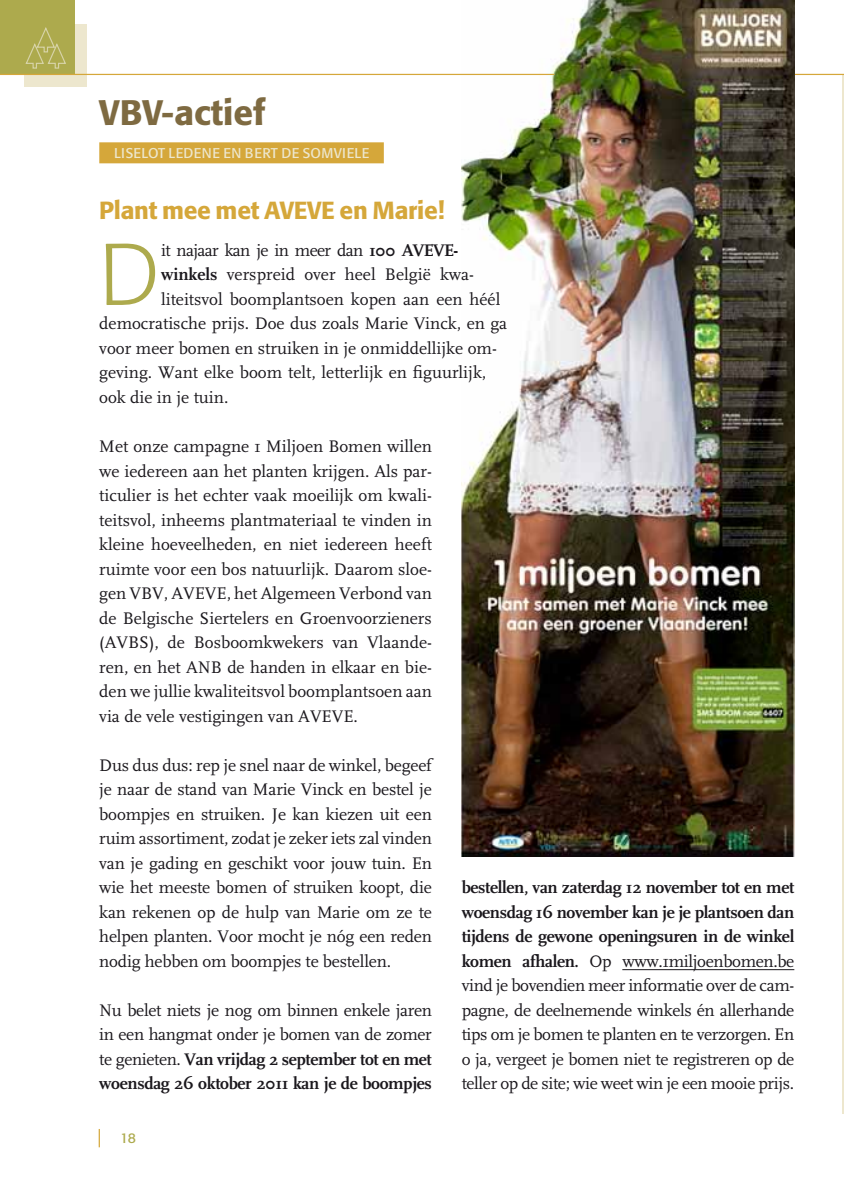
<style>
.page{position:relative;width:844px;height:1191px;background:#fff}
.page>*{position:absolute;margin:0;border:0;box-sizing:border-box;transform-origin:0 0}
.t1{font:300 86.62px "Formata";color:#adaa4d}
.t2{font:500 35px "Formata";color:#7e6a41}
.t3{font:500 24.5px "Formata";letter-spacing:-.01em;color:#d5a73a}
.t4{font:17.5px/24.5px "FF Scala";color:#1a171c;text-align:justify}
.t5{font:17.5px "FF Scala";letter-spacing:-.04em;color:#1a171c}
.t6{font:14px "Formata";letter-spacing:.025em;color:#ede7ce}
.t7{font:14px "Formata";color:#adaa4d}
.s1{font-weight:700}
</style>
<div class="page">
<hr style="left:842px;top:74px;width:1px;height:1039px;background:#ede7ce">
<svg style="left:99px;top:1129px;width:1px;height:18px"></svg>
<div style="left:25px;top:25px;width:62px;height:62px;background:#ede7ce"></div>
<div style="left:0;top:0;width:74px;height:74px;background:#adaa4d"></div>
<svg style="left:25px;top:27px;width:41px;height:42px"></svg>
<hr style="left:780px;top:74px;width:63px;height:1px;background:#d5a73a">
<hr style="left:622px;top:969px;width:172px;height:1px;background:#1a171c">
<div style="left:99px;top:142px;width:285px;height:21px;background:#d5a73a"></div>
<img style="left:461px;top:0;width:333px;height:856px">
<hr style="left:0;top:74px;width:554px;height:1px;background:#d5a73a">
<h2 class="t2" style="left:99px;top:91px;width:168px">VBV-actief</h2>
<p class="t6" style="left:114px;top:144px;width:216px">LISELOT LEDEN E EN BERT DE SOMVI</p>
<p class="t6" style="left:346px;top:144px;width:24px">ELE</p>
<h3 class="t3" style="left:99px;top:195px;width:347px">Plant mee met AVEVE en Marie!</h3>
<h1 class="t1" style="left:99px;top:224px;width:61px">D</h1>
<p class="t5" style="left:161px;top:241px;width:298px">it najaar kan je in meer dan <span class="s1">100 AVEVE-</span></p>
<p class="t4" style="left:161px;top:263px;width:314px"><span class="s1">winkels</span> verspreid over heel België kwa-</p>
<p class="t4" style="left:161px;top:287px;width:341px">liteitsvol boomplantsoen kopen aan een héél</p>
<p class="t4" style="left:99px;top:312px;width:409px">democratische prijs. Doe dus zoals Marie Vinck, en ga</p>
<p class="t4" style="left:99px;top:336px;width:399px">voor meer bomen en struiken in je onmiddellijke om-</p>
<p class="t4" style="left:99px;top:361px;width:388px">geving. Want elke boom telt, letterlijk en figuurlijk,</p>
<p class="t4" style="left:99px;top:385px;width:131px">ook die in je tuin.</p>
<p class="t4" style="left:99px;top:434px;width:334px">Met onze campagne 1 Miljoen Bomen willen we iedereen aan het planten krijgen. Als par&shy;ticulier is het echter vaak moeilijk om kwali&shy;teitsvol, inheems plantmateriaal te vinden in kleine hoeveelheden, en niet iedereen heeft ruimte voor een bos natuurlijk. Daarom sloe&shy;gen VBV, AVEVE, het Algemeen Verbond van de Belgische Siertelers en Groenvoorzieners (AVBS), de Bosboomkwekers van Vlaande&shy;ren, en het ANB de handen in elkaar en bie&shy;den we jullie kwaliteitsvol boomplantsoen aan via de vele vestigingen van AVEVE.</p>
<p class="t4" style="left:99px;top:753px;width:334px">Dus dus dus: rep je snel naar de winkel, begeef je naar de stand van Marie Vinck en bestel je boompjes en struiken. Je kan kiezen uit een ruim assortiment, zodat je zeker iets zal vinden van je gading en geschikt voor jouw tuin. En wie het meeste bomen of struiken koopt, die kan rekenen op de hulp van Marie om ze te helpen planten. Voor mocht je nóg een reden nodig hebben om boompjes te bestellen.</p>
<p class="t4" style="left:99px;top:998px;width:334px">Nu belet niets je nog om binnen enkele jaren in een hangmat onder je bomen van de zomer te genieten. <span class="s1">Van vrijdag 2 september tot en met woensdag 26 oktober 2011 kan je de boompjes</span></p>
<p class="t7" style="left:120px;top:1129px;width:17px">18</p>
<p class="t4" style="left:461px;top:875px;width:334px"><span class="s1">bestellen, van zaterdag 12 november tot en met woensdag 16 november kan je je plantsoen dan tijdens de gewone openingsuren in de winkel komen afhalen.</span> Op www.1miljoenbomen.be vind je bovendien meer informatie over de cam&shy;pagne, de deelnemende winkels én allerhande tips om je bomen te planten en te verzorgen. En o ja, vergeet je bomen niet te registreren op de teller op de site; wie weet win je een mooie prijs.</p>
</div>
